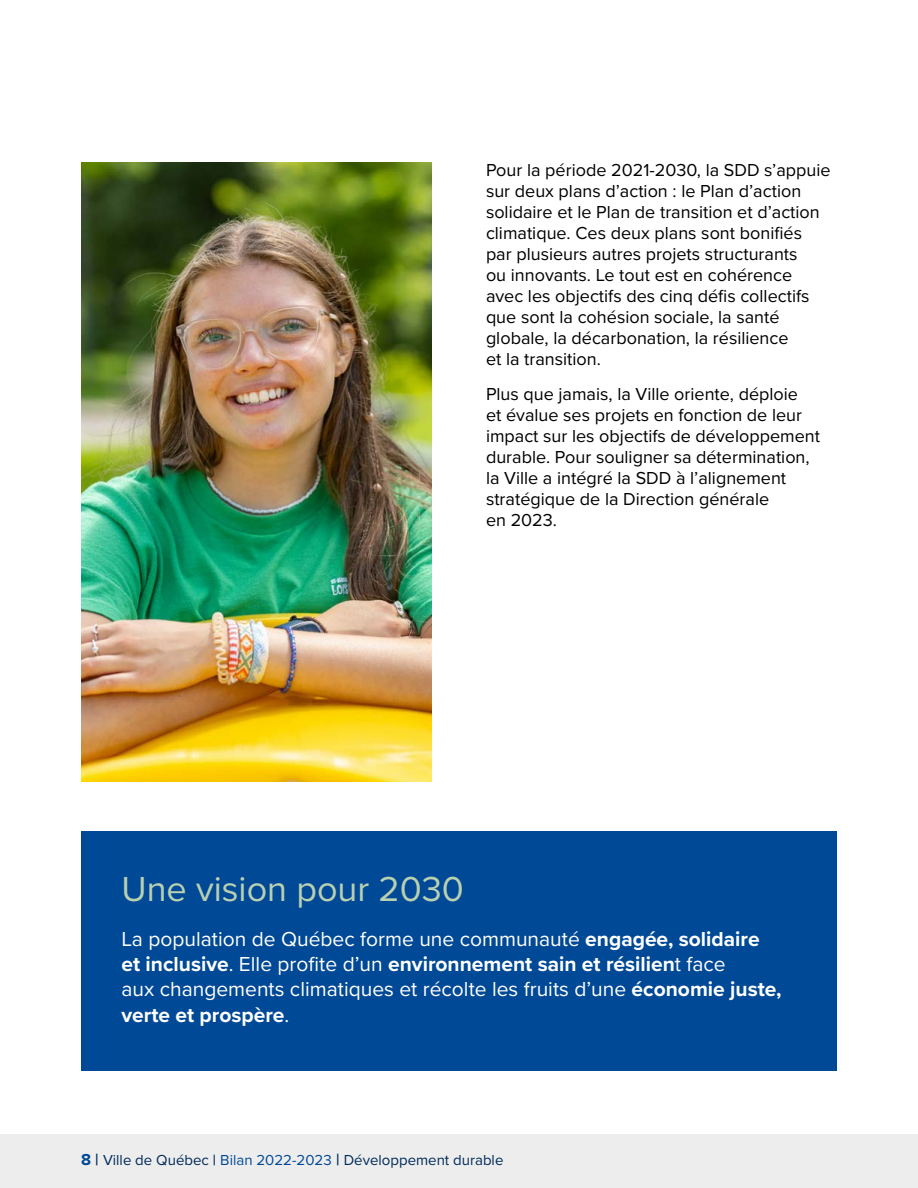
<style>
.page{position:relative;width:918px;height:1188px;background:#fff}
.page>*{position:absolute;margin:0;border:0;box-sizing:border-box;transform-origin:0 0}
.t1{font:36px "Proxima Nova";color:#b9d0b1}
.t2{font:21px/25.2px "Proxima Nova";color:#fff}
.t3{font:18px/21px "Proxima Nova";color:#000}
.t4{font:15px "Proxima Nova";color:#002a5a}
.s1{font-weight:700}
.s2{font-weight:700;font-size:16.5px;color:#004996}
.s3{font-weight:600;font-size:16.5px}
.s4{font-weight:600}
.s5{color:#004996}
</style>
<div class="page">
<div style="left:0;top:1134px;width:918px;height:54px;background:#ededed"></div>
<div style="left:81px;top:832px;width:756px;height:239px;background:#004996"></div>
<img style="left:81px;top:162px;width:351px;height:620px">
<p class="t3" style="left:486px;top:159px;width:346px">Pour la période 2021-2030, la SDD s’appuie sur deux plans d’action : le Plan d’action solidaire et le Plan de transition et d’action climatique. Ces deux plans sont bonifiés par plusieurs autres projets structurants<br>ou innovants. Le tout est en cohérence avec les objectifs des cinq défis collectifs que sont la cohésion sociale, la santé globale, la décarbonation, la résilience<br>et la transition.</p>
<p class="t3" style="left:486px;top:382px;width:336px">Plus que jamais, la Ville oriente, déploie<br>et évalue ses projets en fonction de leur impact sur les objectifs de développement durable. Pour souligner sa détermination, la Ville a intégré la SDD à l’alignement stratégique de la Direction générale<br>en 2023.</p>
<h3 class="t1" style="left:122px;top:862px;width:344px">Une vision pour 2030</h3>
<p class="t2" style="left:122px;top:925px;width:662px">La population de Québec forme une communauté <span class="s1">engagée, solidaire et inclusive</span>. Elle profite d’un <span class="s1">environnement sain et résilien</span>t face<br>aux changements climatiques et récolte les fruits d’une <span class="s1">économie juste, verte et prospère</span>.</p>
<p class="t4" style="left:81px;top:1149px;width:424px"><span class="s2">8</span> <span class="s3">|</span> Ville de Québec <span class="s4">|</span> <span class="s5">Bilan 2022-2023</span> <span class="s3">|</span> Développement durable</p>
</div>
